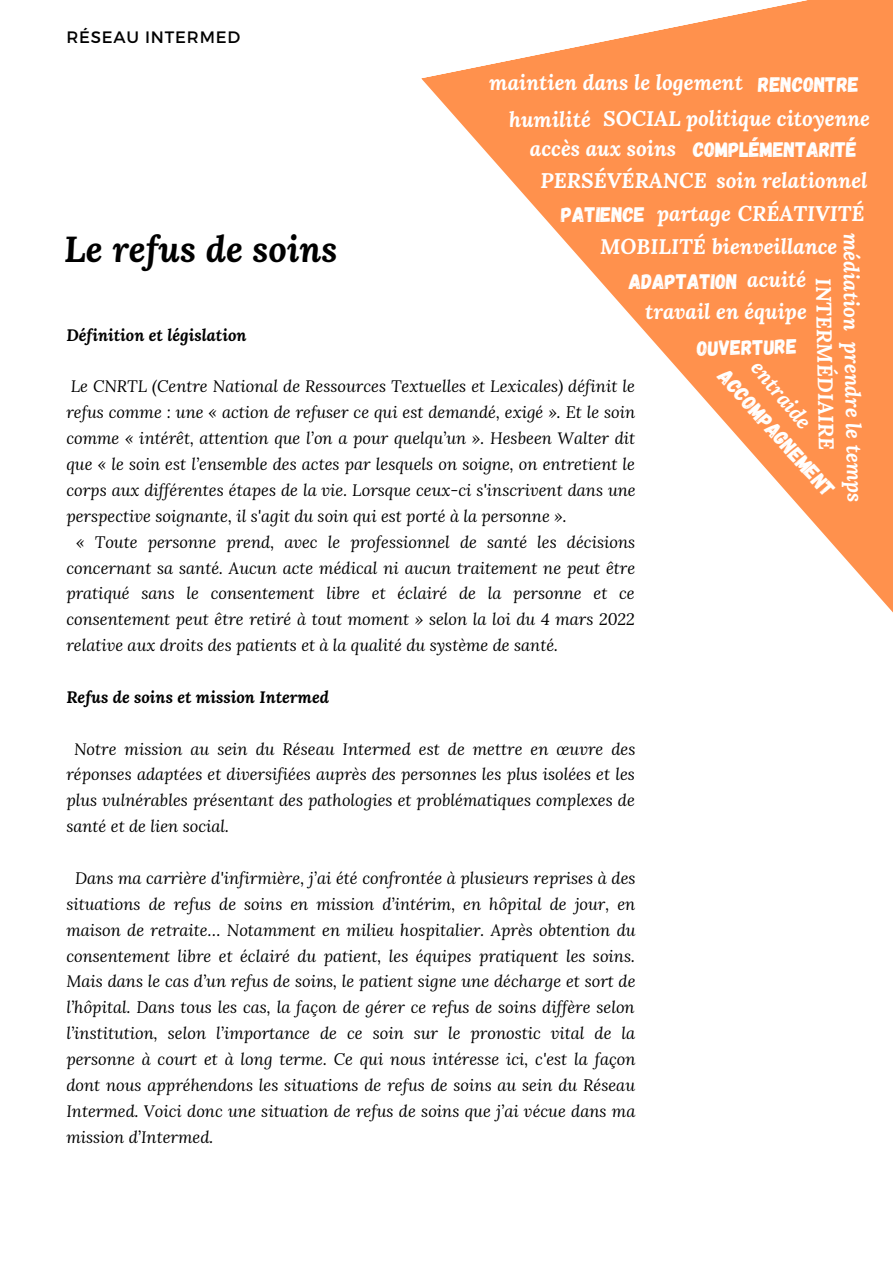
<style>
.page{position:relative;width:893px;height:1264px;background:#fff}
.page>*{position:absolute;margin:0;border:0;box-sizing:border-box;transform-origin:0 0}
.t1{font:italic 700 36px "Lora";color:#000}
.t2{font:italic 700 21px "Lora";color:#fff}
.t3{font:21px "Gagalin";color:#fff}
.t4{font:italic 16.5px/25.8px "Lora";color:#000;text-align:justify}
.t5{font:italic 700 16.5px "Lora";color:#000}
.t6{font:16.5px "Montserrat";letter-spacing:.05em;color:#000}
</style>
<div class="page">
<svg style="left:421px;top:0;width:471px;height:612px;fill:#ff914d"></svg>
<p class="t6" style="left:66px;top:27px;width:175px">RÉSEAU INTERMED</p>
<p class="t2" style="left:489px;top:69px;width:255px">maintien dans le logement</p>
<p class="t3" style="left:758px;top:70px;width:102px">RENCONTRE</p>
<p class="t2" style="left:603px;top:105px;width:268px">SOCIAL politique citoyenne</p>
<p class="t2" style="left:530px;top:134px;width:148px">accès aux soins</p>
<p class="t2" style="left:509px;top:105px;width:83px">humilité</p>
<p class="t3" style="left:693px;top:136px;width:165px">COMPLÉMENTARITÉ</p>
<p class="t2" style="left:540px;top:167px;width:168px">PERSÉVÉRANCE</p>
<p class="t2" style="left:716px;top:167px;width:153px">soin relationnel</p>
<p class="t2" style="left:657px;top:199px;width:209px">partage CRÉATIVITÉ</p>
<p class="t3" style="left:561px;top:201px;width:85px">PATIENCE</p>
<p class="t2" style="left:865px;top:233px;width:99px;rotate:90deg">médiation</p>
<p class="t2" style="left:600px;top:232px;width:239px">MOBILITÉ bienveillance</p>
<p class="t3" style="left:628px;top:267px;width:110px">ADAPTATION</p>
<p class="t1" style="left:64px;top:225px;width:275px">Le refus de soins</p>
<p class="t2" style="left:747px;top:266px;width:61px">acuité</p>
<p class="t2" style="left:837px;top:278px;width:173px;rotate:89deg">INTERMÉDIAIRE</p>
<p class="t2" style="left:645px;top:297px;width:163px">travail en équipe</p>
<p class="t5" style="left:66px;top:324px;width:182px">Définition et législation</p>
<p class="t4" style="left:66px;top:373px;width:571px">Le CNRTL (Centre National de Ressources Textuelles et Lexicales) définit le refus comme : une « action de refuser ce qui est demandé, exigé ». Et le soin comme « intérêt, attention que l’on a pour quelqu’un ». Hesbeen Walter dit que « le soin est l’ensemble des actes par lesquels on soigne, on entretient le corps aux différentes étapes de la vie. Lorsque ceux-ci s'inscrivent dans une perspective soignante, il s'agit du soin qui est porté à la personne ».</p>
<p class="t4" style="left:66px;top:528px;width:570px;text-indent:10px">« Toute personne prend, avec le professionnel de santé les décisions concernant sa santé. Aucun acte médical ni aucun traitement ne peut être pratiqué sans le consentement libre et éclairé de la personne et ce consentement peut être retiré à tout moment » selon la loi du 4 mars 2022 relative aux droits des patients et à la qualité du système de santé.</p>
<p class="t5" style="left:66px;top:686px;width:264px">Refus de soins et mission Intermed</p>
<p class="t4" style="left:66px;top:735px;width:570px;text-indent:8px">Notre mission au sein du Réseau Intermed est de mettre en œuvre des réponses adaptées et diversifiées auprès des personnes les plus isolées et les plus vulnérables présentant des pathologies et problématiques complexes de santé et de lien social.</p>
<p class="t4" style="left:66px;top:864px;width:570px;text-indent:9px">Dans ma carrière d'infirmière, j’ai été confrontée à plusieurs reprises à des situations de refus de soins en mission d’intérim, en hôpital de jour, en maison de retraite… Notamment en milieu hospitalier. Après obtention du consentement libre et éclairé du patient, les équipes pratiquent les soins.<br>Mais dans le cas d’un refus de soins, le patient signe une décharge et sort de l’hôpital. Dans tous les cas, la façon de gérer ce refus de soins diffère selon l’institution, selon l’importance de ce soin sur le pronostic vital de la personne à court et à long terme. Ce qui nous intéresse ici, c'est la façon dont nous appréhendons les situations de refus de soins au sein du Réseau Intermed. Voici donc une situation de refus de soins que j’ai vécue dans ma mission d’Intermed.</p>
<p class="t3" style="left:696px;top:334px;width:101px;rotate:-1deg">OUVERTURE</p>
<p class="t3" style="left:732px;top:363px;width:164px;rotate:48deg">ACCOMPAGNEMENT</p>
<p class="t2" style="left:866px;top:341px;width:162px;rotate:89deg">prendre le temps</p>
<p class="t2" style="left:766px;top:354px;width:82px;rotate:50deg">entraide</p>
</div>
